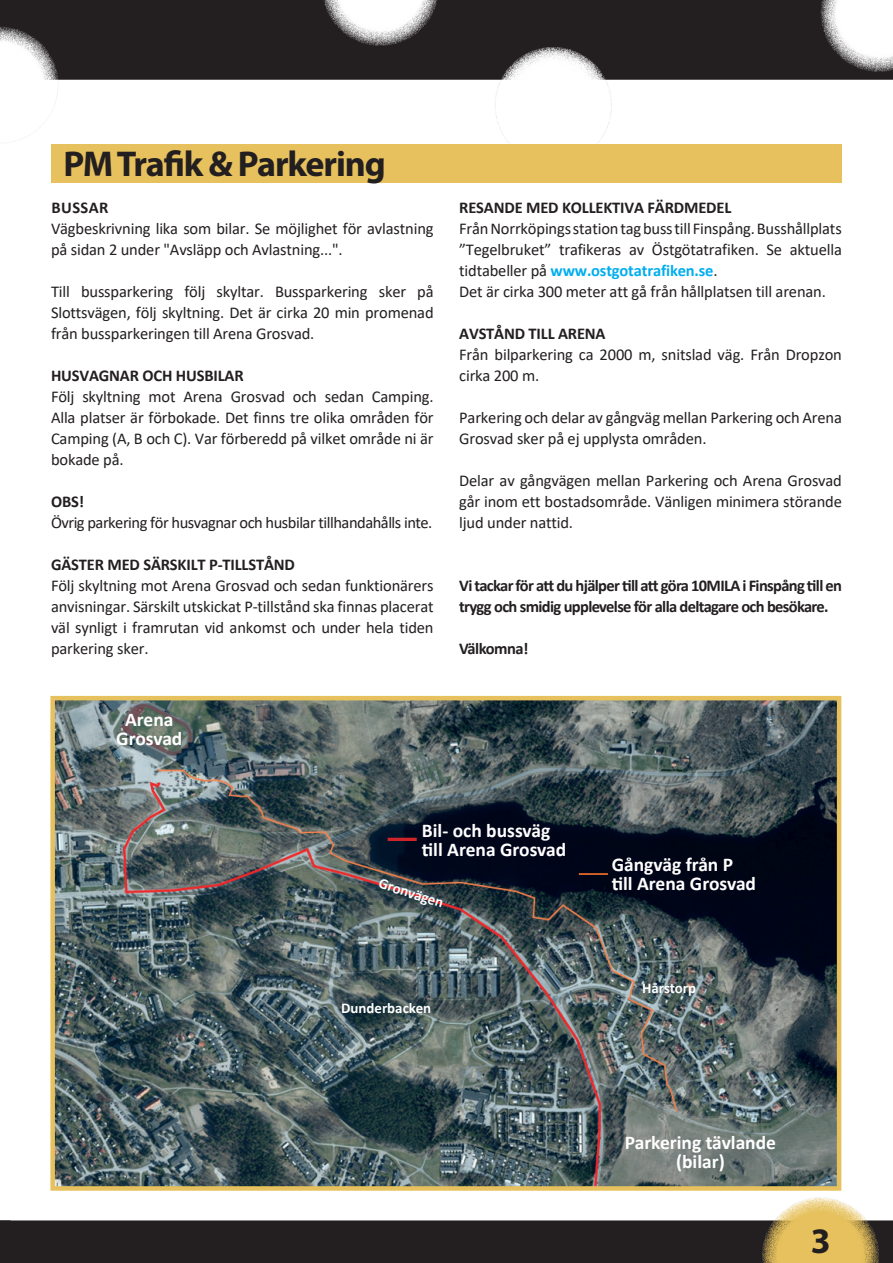
<style>
.page{position:relative;width:893px;height:1263px;background:#fff}
.page>*{position:absolute;margin:0;border:0;box-sizing:border-box;transform-origin:0 0}
.t1{font:700 36px "Myriad Pro";letter-spacing:-.03em;color:#231f20}
.t2{font:700 19.5px/18.9px "Calibri";color:#fff;text-align:center}
.t3{font:16.5px/21px "Calibri";letter-spacing:-.01em;color:#231f20}
.t4{font:700 16.5px "Calibri";letter-spacing:-.02em;color:#231f20}
.t5{font:700 16.5px/21px "Calibri";letter-spacing:-.04em;color:#231f20}
.t6{font:16.5px "Calibri";letter-spacing:-.03em;color:#231f20}
.t7{font:700 14.85px "Calibri";color:#fff}
.s1{font-weight:700;color:#00aeef}
</style>
<div class="page">
<div style="left:0;top:0;width:893px;height:80px;background:#231f20"></div>
<svg style="left:821px;top:0;width:72px;height:72px"></svg>
<svg style="left:322px;top:0;width:117px;height:46px"></svg>
<svg style="left:0;top:1197px;width:893px;height:66px"></svg>
<div style="left:495px;top:47px;width:117px;height:117px;background:#fff;border-radius:50%"></div>
<svg style="left:0;top:27px;width:58px;height:116px"></svg>
<div style="left:51px;top:145px;width:791px;height:38px;background:#e6c15d"></div>
<img style="left:55px;top:701px;width:781px;height:485px">
<div style="left:50px;top:696px;width:791px;height:495px;border:4px solid #e6c15d"></div>
<hr style="left:579px;top:873px;width:29px;height:2px;background:#f37328">
<hr style="left:388px;top:838px;width:29px;height:3px;background:#d1232a">
<h1 class="t1" style="left:63px;top:140px;width:324px">PM Trafik &amp; Parkering</h1>
<p class="t4" style="left:51px;top:196px;width:59px">BUSSAR</p>
<p class="t3" style="left:51px;top:218px;width:384px">Vägbeskrivning lika som bilar. Se möjlighet för avlastning på sidan 2 under "Avsläpp och Avlastning...".</p>
<p class="t3" style="left:51px;top:281px;width:384px;text-align:justify">Till bussparkering följ skyltar. Bussparkering sker på Slottsvägen, följ skyltning. Det är cirka 20 min promenad från bussparkeringen till Arena Grosvad.</p>
<p class="t4" style="left:51px;top:364px;width:194px">HUSVAGNAR OCH HUSBILAR</p>
<p class="t3" style="left:51px;top:386px;width:384px;text-align:justify">Följ skyltning mot Arena Grosvad och sedan Camping.<br>Alla platser är förbokade. Det finns tre olika områden för Camping (A, B och C). Var förberedd på vilket område ni är bokade på.</p>
<p class="t4" style="left:51px;top:490px;width:35px">OBS!</p>
<p class="t6" style="left:51px;top:511px;width:383px">Övrig parkering för husvagnar och husbilar tillhandahålls inte.</p>
<p class="t4" style="left:51px;top:553px;width:246px">GÄSTER MED SÄRSKILT P-TILLSTÅND</p>
<p class="t3" style="left:51px;top:575px;width:384px;text-align:justify">Följ skyltning mot Arena Grosvad och sedan funktionärers anvisningar. Särskilt utskickat P-tillstånd ska finnas placerat väl synligt i framrutan vid ankomst och under hela tiden parkering sker.</p>
<p class="t2" style="left:116px;top:710px;width:68px">Arena<br>Grosvad</p>
<p class="t4" style="left:459px;top:196px;width:274px">RESANDE MED KOLLEKTIVA FÄRDMEDEL</p>
<p class="t3" style="left:459px;top:218px;width:384px">Från Norrköpings station tag buss till Finspång. Busshållplats ”Tegelbruket” trafikeras av Östgötatrafiken. Se aktuella tidtabeller på <span class="s1">www.ostgotatrafiken.se</span>.<br>Det är cirka 300 meter att gå från hållplatsen till arenan.</p>
<p class="t4" style="left:459px;top:322px;width:148px">AVSTÅND TILL ARENA</p>
<p class="t3" style="left:459px;top:344px;width:384px">Från bilparkering ca 2000 m, snitslad väg. Från Dropzon cirka 200 m.</p>
<p class="t3" style="left:459px;top:407px;width:384px">Parkering och delar av gångväg mellan Parkering och Arena<br>Grosvad sker på ej upplysta områden.</p>
<p class="t3" style="left:459px;top:470px;width:384px;text-align:justify">Delar av gångvägen mellan Parkering och Arena Grosvad går inom ett bostadsområde. Vänligen minimera störande ljud under nattid.</p>
<p class="t5" style="left:459px;top:575px;width:384px">Vi tackar för att du hjälper till att göra 10MILA i Finspång till en trygg och smidig upplevelse för alla deltagare och besökare.</p>
<p class="t4" style="left:459px;top:637px;width:71px">Välkomna!</p>
<p class="t2" style="left:422px;top:821px;width:146px;text-align:left">Bil- och bussväg till Arena Grosvad</p>
<p class="t7" style="left:383px;top:872px;width:69px;rotate:18deg">Gronvägen</p>
<p class="t7" style="left:341px;top:998px;width:92px">Dunderbacken</p>
<p class="t2" style="left:612px;top:855px;width:146px;text-align:left">Gångväg från P till Arena Grosvad</p>
<p class="t7" style="left:642px;top:977px;width:56px">Hårstorp</p>
<p class="t2" style="left:625px;top:1133px;width:153px">Parkering tävlande (bilar)</p>
<h1 class="t1" style="left:811px;top:1217px;width:21px">3</h1>
</div>
